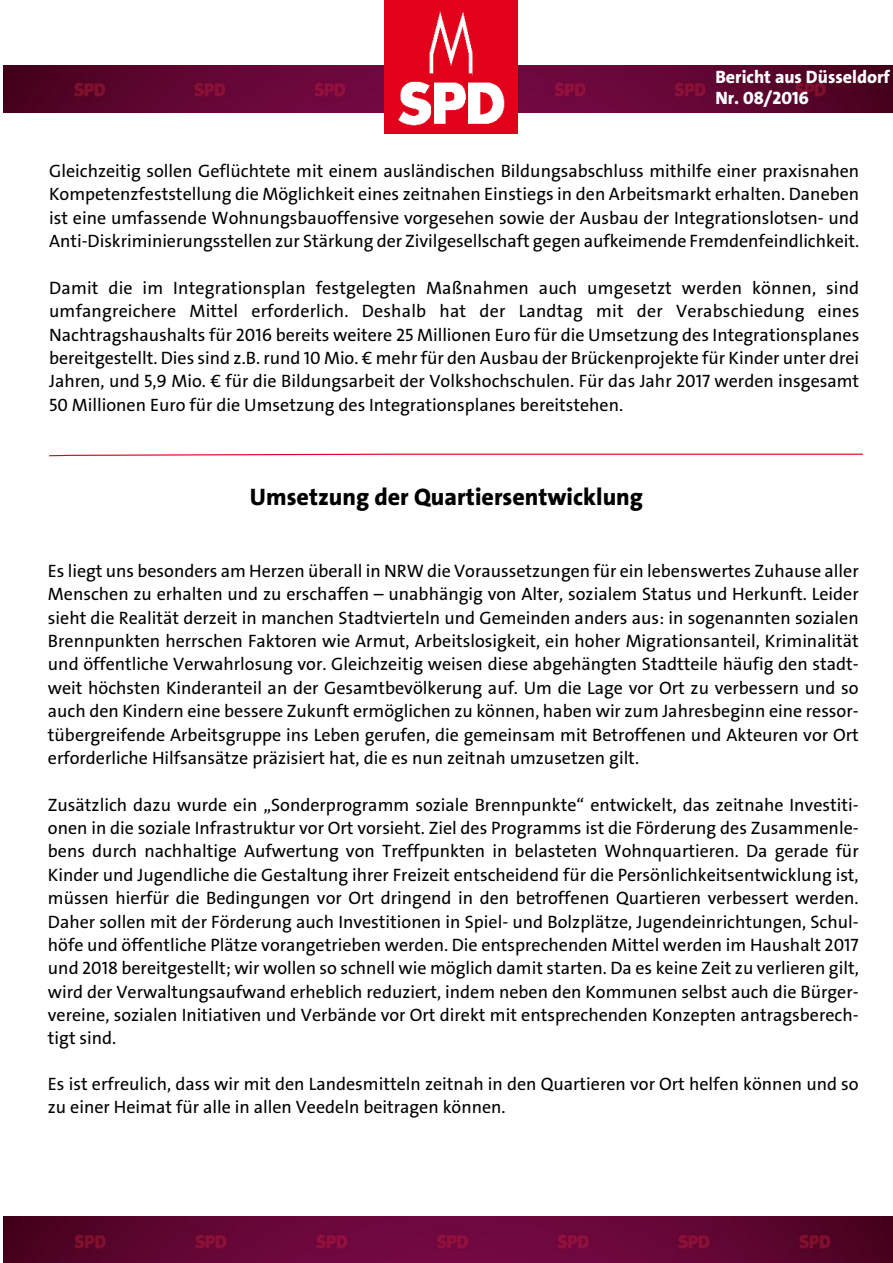
<style>
.page{position:relative;width:893px;height:1263px;background:#fff}
.page>*{position:absolute;margin:0;border:0;box-sizing:border-box;transform-origin:0 0}
.t1{font:24px "The Sans LP8 Ex Bld";color:#000}
.t2{font:18px/23.4px "The Sans LP5 Plain";color:#000;text-align:justify}
.t3{font:18px/20.4px "The Sans LP8 Ex Bld";color:#fff}
</style>
<div class="page">
<img style="left:4px;top:66px;width:889px;height:46px">
<img style="left:385px;top:0;width:133px;height:133px">
<img style="left:4px;top:1217px;width:889px;height:46px">
<svg style="left:49px;top:453px;width:814px;height:4px"></svg>
<p class="t3" style="left:715px;top:69px;width:176px">Bericht aus Düsseldorf<br>Nr. 08/2016</p>
<p class="t2" style="left:49px;top:161px;width:812px">Gleichzeitig sollen Geflüchtete mit einem ausländischen Bildungsabschluss mithilfe einer praxisnahen Kompetenzfeststellung die Möglichkeit eines zeitnahen Einstiegs in den Arbeitsmarkt erhalten. Daneben ist eine umfassende Wohnungsbauoffensive vorgesehen sowie der Ausbau der Integrationslotsen- und Anti-Diskriminierungsstellen zur Stärkung der Zivilgesellschaft gegen aufkeimende Fremdenfeindlichkeit.</p>
<p class="t2" style="left:49px;top:278px;width:812px">Damit die im Integrationsplan festgelegten Maßnahmen auch umgesetzt werden können, sind umfangreichere Mittel erforderlich. Deshalb hat der Landtag mit der Verabschiedung eines Nachtragshaushalts für 2016 bereits weitere 25 Millionen Euro für die Umsetzung des Integrationsplanes bereitgestellt. Dies sind z.B. rund 10 Mio. € mehr für den Ausbau der Brückenprojekte für Kinder unter drei Jahren, und 5,9 Mio. € für die Bildungsarbeit der Volkshochschulen. Für das Jahr 2017 werden insgesamt 50 Millionen Euro für die Umsetzung des Integrationsplanes bereitstehen.</p>
<h1 class="t1" style="left:250px;top:487px;width:395px">Umsetzung der Quartiersentwicklung</h1>
<p class="t2" style="left:48px;top:561px;width:812px">Es liegt uns besonders am Herzen überall in NRW die Voraussetzungen für ein lebenswertes Zuhause aller Menschen zu erhalten und zu erschaffen – unabhängig von Alter, sozialem Status und Herkunft. Leider sieht die Realität derzeit in manchen Stadtvierteln und Gemeinden anders aus: in sogenannten sozialen Brennpunkten herrschen Faktoren wie Armut, Arbeitslosigkeit, ein hoher Migrationsanteil, Kriminalität und öffentliche Verwahrlosung vor. Gleichzeitig weisen diese abgehängten Stadtteile häufig den stadt&shy;weit höchsten Kinderanteil an der Gesamtbevölkerung auf. Um die Lage vor Ort zu verbessern und so auch den Kindern eine bessere Zukunft ermöglichen zu können, haben wir zum Jahresbeginn eine ressor&shy;tübergreifende Arbeitsgruppe ins Leben gerufen, die gemeinsam mit Betroffenen und Akteuren vor Ort erforderliche Hilfsansätze präzisiert hat, die es nun zeitnah umzusetzen gilt.</p>
<p class="t2" style="left:48px;top:795px;width:812px">Zusätzlich dazu wurde ein „Sonderprogramm soziale Brennpunkte“ entwickelt, das zeitnahe Investiti&shy;onen in die soziale Infrastruktur vor Ort vorsieht. Ziel des Programms ist die Förderung des Zusammenle&shy;bens durch nachhaltige Aufwertung von Treffpunkten in belasteten Wohnquartieren. Da gerade für Kinder und Jugendliche die Gestaltung ihrer Freizeit entscheidend für die Persönlichkeitsentwicklung ist, müssen hierfür die Bedingungen vor Ort dringend in den betroffenen Quartieren verbessert werden.<br>Daher sollen mit der Förderung auch Investitionen in Spiel- und Bolzplätze, Jugendeinrichtungen, Schul&shy;höfe und öffentliche Plätze vorangetrieben werden. Die entsprechenden Mittel werden im Haushalt 2017 und 2018 bereitgestellt; wir wollen so schnell wie möglich damit starten. Da es keine Zeit zu verlieren gilt, wird der Verwaltungsaufwand erheblich reduziert, indem neben den Kommunen selbst auch die Bürger&shy;vereine, sozialen Initiativen und Verbände vor Ort direkt mit entsprechenden Konzepten antragsberech&shy;tigt sind.</p>
<p class="t2" style="left:48px;top:1074px;width:812px">Es ist erfreulich, dass wir mit den Landesmitteln zeitnah in den Quartieren vor Ort helfen können und so zu einer Heimat für alle in allen Veedeln beitragen können.</p>
</div>
